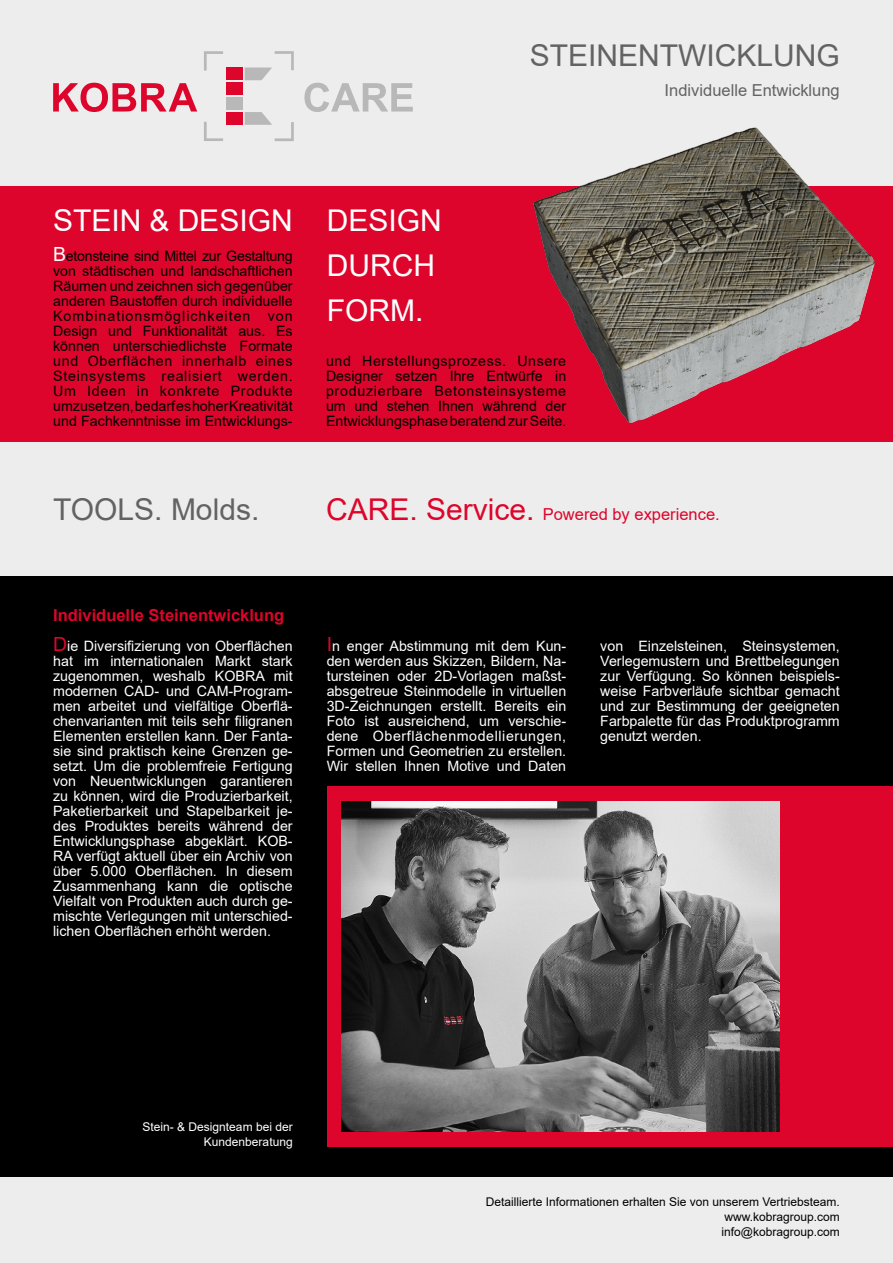
<style>
.page{position:relative;width:893px;height:1263px;background:#ededed}
.page>*{position:absolute;margin:0;border:0;box-sizing:border-box;transform-origin:0 0}
.t1{font:30px "Arial";color:#646363}
.t2{font:30px/45px "Arial";color:#fff}
.t3{font:16.5px "Arial";color:#dd052b}
.t4{font:700 16.5px "Arial";color:#dd052b}
.t5{font:16.5px "Arial";color:#646363}
.t6{font:14.25px/15px "Arial";color:#fff;text-align:justify}
.t7{font:14.25px/15px "Arial";color:#000;text-align:justify}
.t8{font:12px/15px "Arial";color:#000;text-align:justify}
.t9{font:12px/15px "Arial";color:#fff;text-align:right}
.s1{font-size:19.5px;color:#fff}
.s2{font-size:30px}
.s3{font-size:19.5px;color:#dd052b}
</style>
<div class="page">
<svg style="left:204px;top:51px;width:19px;height:20px"></svg>
<svg style="left:204px;top:122px;width:19px;height:19px"></svg>
<svg style="left:53px;top:83px;width:144px;height:29px"></svg>
<svg style="left:304px;top:83px;width:109px;height:29px"></svg>
<div style="left:226px;top:68px;width:17px;height:12px;background:#dd052b"></div>
<div style="left:226px;top:82px;width:17px;height:13px;background:#dd052b"></div>
<div style="left:226px;top:97px;width:16px;height:13px;background:#b9b8b8"></div>
<div style="left:226px;top:112px;width:17px;height:13px;background:#dd052b"></div>
<svg style="left:245px;top:112px;width:49px;height:29px"></svg>
<svg style="left:245px;top:51px;width:49px;height:29px"></svg>
<div style="left:0;top:186px;width:893px;height:255px;background:#dd052b"></div>
<img style="left:533px;top:127px;width:342px;height:296px">
<div style="left:0;top:576px;width:893px;height:600px;background:#000"></div>
<div style="left:327px;top:786px;width:566px;height:360px;background:#dd052b"></div>
<img style="left:342px;top:801px;width:438px;height:330px">
<h1 class="t1" style="left:530px;top:35px;width:312px">STEINENTWICKLUNG</h1>
<p class="t5" style="left:665px;top:79px;width:177px">Individuelle Entwicklung</p>
<h1 class="t2" style="left:53px;top:198px;width:241px">STEIN &amp; DESIGN</h1>
<p class="t7" style="left:53px;top:249px;width:241px"><span class="s1">B</span>etonsteine sind Mittel zur Gestaltung von städtischen und landschaftlichen Räumen und zeichnen sich gegenüber anderen Baustoffen durch individuelle Kombinationsmöglichkeiten von Design und Funktionalität aus. Es können unterschiedlichste Formate und Oberflächen innerhalb eines Steinsystems realisiert werden.<br>Um Ideen in konkrete Produkte umzusetzen, bedarf es hoher Kreativität und Fachkenntnisse im Entwicklungs-</p>
<h1 class="t2" style="left:327px;top:198px;width:117px">DESIGN<br>DURCH<br>FORM.</h1>
<p class="t7" style="left:326px;top:354px;width:242px">und Herstellungsprozess. Unsere Designer setzen Ihre Entwürfe in produzierbare Betonsteinsysteme um und stehen Ihnen während der Entwicklungsphase beratend zur Seite.</p>
<h1 class="t1" style="left:53px;top:488px;width:208px">TOOLS. Molds.</h1>
<p class="t3" style="left:326px;top:502px;width:395px"><span class="s2">CARE. Service.</span> Powered by experience.</p>
<p class="t4" style="left:53px;top:604px;width:233px">Individuelle Steinentwicklung</p>
<p class="t6" style="left:53px;top:639px;width:241px"><span class="s3">D</span>ie Diversifizierung von Oberflächen hat im internationalen Markt stark zugenommen, weshalb KOBRA mit modernen CAD- und CAM-Program&shy;men arbeitet und vielfältige Oberflä&shy;chenvarianten mit teils sehr filigranen Elementen erstellen kann. Der Fanta&shy;sie sind praktisch keine Grenzen ge&shy;setzt. Um die problemfreie Fertigung von Neuentwicklungen garantieren zu können, wird die Produzierbarkeit, Paketierbarkeit und Stapelbarkeit je&shy;des Produktes bereits während der Entwicklungsphase abgeklärt. KOB-RA verfügt aktuell über ein Archiv von über 5.000 Oberflächen. In diesem Zusammenhang kann die optische Vielfalt von Produkten auch durch ge&shy;mischte Verlegungen mit unterschied&shy;lichen Oberflächen erhöht werden.</p>
<p class="t6" style="left:327px;top:639px;width:241px"><span class="s3">I</span>n enger Abstimmung mit dem Kun&shy;den werden aus Skizzen, Bildern, Na&shy;tursteinen oder 2D-Vorlagen maßst&shy;absgetreue Steinmodelle in virtuellen 3D-Zeichnungen erstellt. Bereits ein Foto ist ausreichend, um verschie&shy;dene Oberflächenmodellierungen, Formen und Geometrien zu erstellen.<br>Wir stellen Ihnen Motive und Daten</p>
<p class="t6" style="left:600px;top:639px;width:241px">von Einzelsteinen, Steinsystemen, Verlegemustern und Brettbelegungen zur Verfügung. So können beispiels&shy;weise Farbverläufe sichtbar gemacht und zur Bestimmung der geeigneten Farbpalette für das Produktprogramm genutzt werden.</p>
<p class="t9" style="left:143px;top:1119px;width:152px">Stein- &amp; Designteam bei der<br>Kundenberatung</p>
<p class="t8" style="left:722px;top:1194px;width:120px;text-indent:-236px">Detaillierte Informationen erhalten Sie von unserem Vertriebsteam. www.kobragroup.com info@kobragroup.com</p>
</div>
